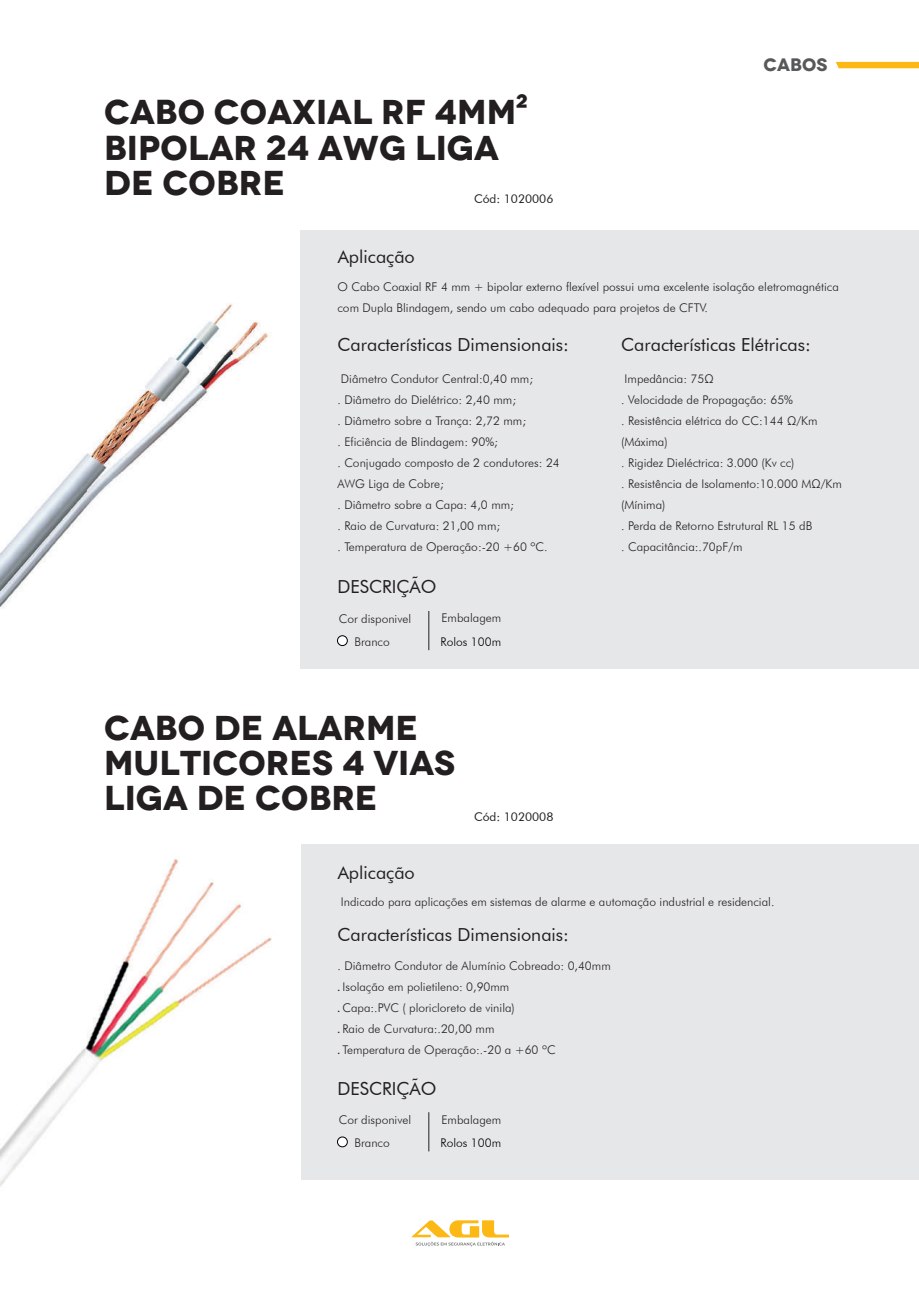
<style>
.page{position:relative;width:919px;height:1289px;background:#fff}
.page>*{position:absolute;margin:0;border:0;box-sizing:border-box;transform-origin:0 0}
.t1{font:700 expanded 34.5px/35.1px "Novecento";color:#231f20}
.t2{font:18px "Futura BT";color:#231f20}
.t3{font:700 expanded 18px "Novecento";color:#57585a}
.t4{font:300 12px/21px "Futura BT";color:#231f20}
.t5{font:12px "Futura BT";color:#231f20}
.t6{font:300 12px "Futura BT";color:#000001}
.s1{font-family:"Myriad Pro";font-weight:400}
</style>
<div class="page">
<svg style="left:835px;top:62px;width:83px;height:6px"></svg>
<svg style="left:411px;top:1220px;width:98px;height:26px"></svg>
<div style="left:301px;top:230px;width:617px;height:439px;background:#e6e7e9"></div>
<img style="left:1px;top:304px;width:267px;height:303px">
<div style="left:337px;top:635px;width:10px;height:10px;background:#fff;border-radius:50%"></div>
<div style="left:337px;top:635px;width:11px;height:11px;border:1px solid #000002;border-radius:50%"></div>
<hr style="left:428px;top:611px;width:1px;height:39px;background:#231f20">
<div style="left:301px;top:844px;width:617px;height:335px;background:#e6e7e9"></div>
<div style="left:337px;top:1136px;width:10px;height:10px;background:#fff;border-radius:50%"></div>
<div style="left:337px;top:1136px;width:11px;height:11px;border:1px solid #000002;border-radius:50%"></div>
<hr style="left:428px;top:1112px;width:1px;height:39px;background:#231f20">
<img style="left:1px;top:858px;width:271px;height:328px">
<h1 class="t1" style="left:104px;top:95px;width:425px">CABO COAXIAL RF 4MM²<br>BIPOLAR 24 AWG LIGA<br>DE COBRE</h1>
<p class="t5" style="left:474px;top:191px;width:81px">Cód: 1020006</p>
<h2 class="t3" style="left:763px;top:54px;width:65px">CABOS</h2>
<h2 class="t2" style="left:338px;top:246px;width:79px">Aplicação</h2>
<p class="t4" style="left:337px;top:276px;width:503px">O Cabo Coaxial RF 4 mm + bipolar externo flexível possui uma excelente isolação eletromagnética com Dupla Blindagem, sendo um cabo adequado para projetos de CFTV.</p>
<h2 class="t2" style="left:621px;top:334px;width:191px">Características Elétricas:</h2>
<h2 class="t2" style="left:337px;top:334px;width:233px">Características Dimensionais:</h2>
<p class="t4" style="left:337px;top:368px;width:224px">Diâmetro Condutor Central:0,40 mm;<br>. Diâmetro do Dielétrico: 2,40 mm;<br>. Diâmetro sobre a Trança: 2,72 mm;<br>. Eficiência de Blindagem: 90%;<br>. Conjugado composto de 2 condutores: 24<br>AWG Liga de Cobre;<br>. Diâmetro sobre a Capa: 4,0 mm;<br>. Raio de Curvatura: 21,00 mm;<br>. Temperatura de Operação:-20 +60 ºC.</p>
<h2 class="t2" style="left:337px;top:576px;width:100px">DESCRIÇÃO</h2>
<p class="t4" style="left:441px;top:607px;width:61px">Embalagem</p>
<p class="t6" style="left:440px;top:634px;width:62px">Rolos 100m</p>
<p class="t4" style="left:621px;top:368px;width:222px">Impedância: 75Ω<br>. Velocidade de Propagação: 65%<br>. Resistência elétrica do CC:144 Ω/Km (Máxima)<br>. Rigidez Dieléctrica: 3.000 (Kv cc)<br>. Resistência de Isolamento:10.000 MΩ/Km (Mínima)<br>. Perda de Retorno Estrutural RL 15 dB<br>. Capacitância:.70pF/m</p>
<p class="t4" style="left:339px;top:607px;width:74px;line-height:22.4px;text-align:center">Cor disponivel<br>Branco</p>
<h1 class="t1" style="left:104px;top:710px;width:353px">CABO DE ALARME<br>MULTICORES 4 VIAS<br>LIGA DE COBRE</h1>
<p class="t5" style="left:474px;top:809px;width:81px">Cód: 1020008</p>
<h2 class="t2" style="left:338px;top:861px;width:79px">Aplicação</h2>
<p class="t4" style="left:341px;top:891px;width:435px">Indicado para aplicações em sistemas de alarme e automação industrial e residencial.</p>
<h2 class="t2" style="left:337px;top:923px;width:233px">Características Dimensionais:</h2>
<p class="t4" style="left:337px;top:955px;width:275px">. Diâmetro Condutor de Alumínio Cobreado: 0,40mm <span class="s1">.</span> Isolação em polietileno: 0,90mm<br><span class="s1">.</span> Capa:.PVC ( ploricloreto de vinila)<br><span class="s1">.</span> Raio de Curvatura:.20,00 mm<br><span class="s1">.</span> Temperatura de Operação:.-20 a +60 ºC</p>
<h2 class="t2" style="left:337px;top:1077px;width:100px">DESCRIÇÃO</h2>
<p class="t4" style="left:441px;top:1108px;width:61px">Embalagem</p>
<p class="t6" style="left:440px;top:1135px;width:62px">Rolos 100m</p>
<p class="t4" style="left:339px;top:1108px;width:74px;line-height:22.4px;text-align:center">Cor disponivel<br>Branco</p>
</div>
